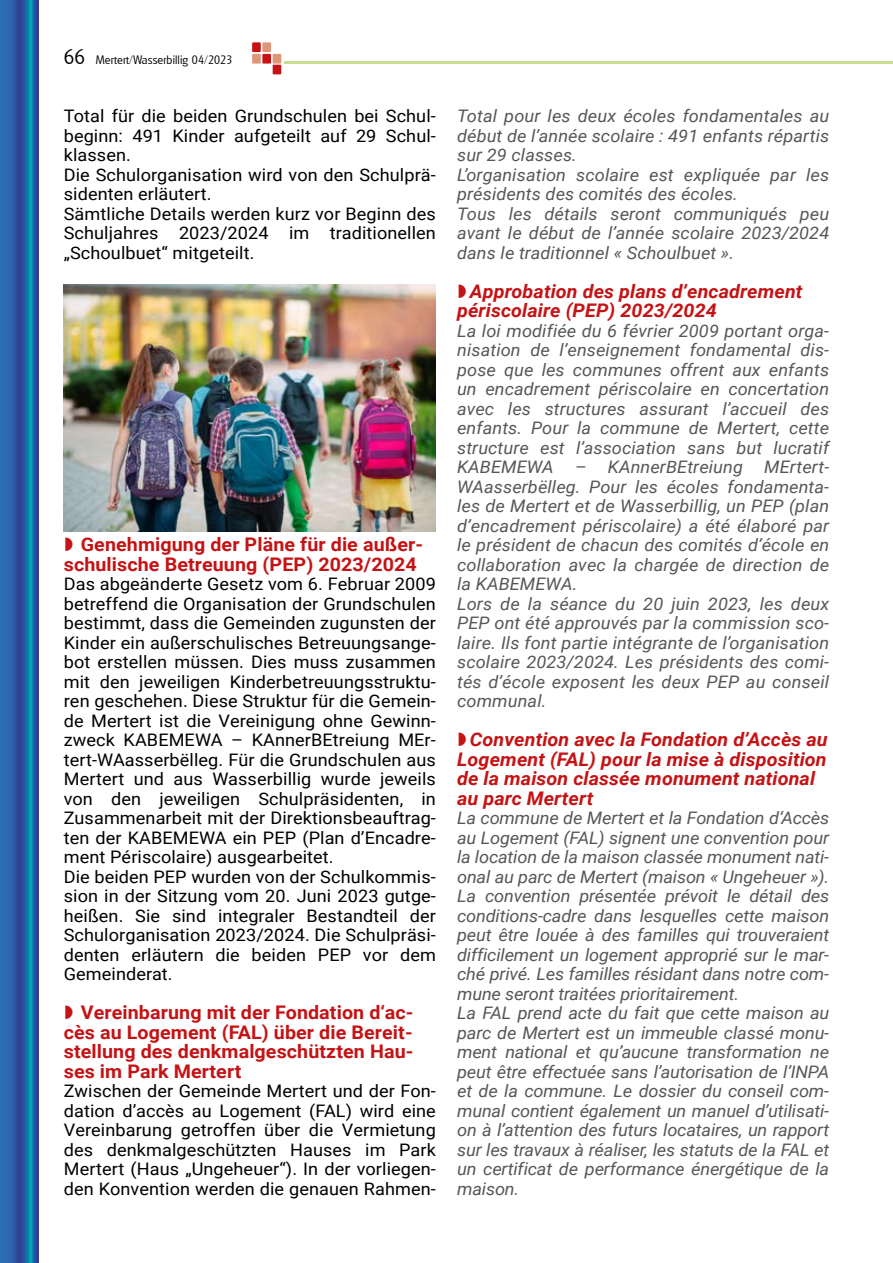
<style>
.page{position:relative;width:893px;height:1263px;background:#fff}
.page>*{position:absolute;margin:0;border:0;box-sizing:border-box;transform-origin:0 0}
.t1{font:700 18.75px/19.5px "Roboto";letter-spacing:.005em;color:#c51315;scale:1.05 1}
.t2{font:italic 700 18.75px/19.5px "Roboto";letter-spacing:.005em;color:#c51315;scale:1.05 1}
.t3{font:italic 17.25px/19.5px "Roboto";letter-spacing:.005em;color:#575756;scale:1.05 1}
.t4{font:17.25px/19.5px "Roboto";letter-spacing:.005em;color:#000;scale:1.05 1}
.t5{font:300 12px "Glasgow";letter-spacing:.01em;color:#000}
.s1{font-size:21px}
</style>
<div class="page">
<svg style="left:0;top:0;width:38px;height:1263px;background:#2563a6"></svg>
<div style="left:252px;top:42px;width:9px;height:10px;background:#c61415"></div>
<div style="left:262px;top:54px;width:9px;height:10px;background:#c61415"></div>
<div style="left:273px;top:65px;width:8px;height:9px;background:#c61415"></div>
<div style="left:262px;top:42px;width:9px;height:10px;background:#dd9777"></div>
<div style="left:252px;top:54px;width:9px;height:10px;background:#dd9777"></div>
<div style="left:273px;top:54px;width:8px;height:10px;background:#dd9777"></div>
<hr style="left:285px;top:62px;width:608px;height:2px;background:#a6ca56">
<img style="left:64px;top:284px;width:371px;height:248px">
<p class="t5" style="left:64px;top:52px;width:170px"><span class="s1">66</span> Mertert/Wasserbillig 04/2023</p>
<p class="t4" style="left:64px;top:106px;width:356px">Total für die beiden Grundschulen bei Schul&shy;beginn: 491 Kinder aufgeteilt auf 29 Schul&shy;klassen.<br>Die Schulorganisation wird von den Schulprä&shy;sidenten erläutert.<br>Sämtliche Details werden kurz vor Beginn des Schuljahres 2023/2024 im traditionellen „Schoulbuet“ mitgeteilt.</p>
<p class="t1" style="left:64px;top:534px;width:344px;text-indent:17px">Genehmigung der Pläne für die außer&shy;schulische Betreuung (PEP) 2023/2024</p>
<p class="t4" style="left:64px;top:574px;width:356px">Das abgeänderte Gesetz vom 6. Februar 2009 betreffend die Organisation der Grundschulen bestimmt, dass die Gemeinden zugunsten der Kinder ein außerschulisches Betreuungsange&shy;bot erstellen müssen. Dies muss zusammen mit den jeweiligen Kinderbetreuungsstruktu&shy;ren geschehen. Diese Struktur für die Gemein&shy;de Mertert ist die Vereinigung ohne Gewinn&shy;zweck KABEMEWA – KAnnerBEtreiung MEr&shy;tert-WAasserbëlleg. Für die Grundschulen aus Mertert und aus Wasserbillig wurde jeweils von den jeweiligen Schulpräsidenten, in Zusammenarbeit mit der Direktionsbeauftrag&shy;ten der KABEMEWA ein PEP (Plan d’Encadre&shy;ment Périscolaire) ausgearbeitet.<br>Die beiden PEP wurden von der Schulkommis&shy;sion in der Sitzung vom 20. Juni 2023 gutge&shy;heißen. Sie sind integraler Bestandteil der Schulorganisation 2023/2024. Die Schulpräsi&shy;denten erläutern die beiden PEP vor dem Gemeinderat.</p>
<p class="t1" style="left:64px;top:1002px;width:335px;text-align:justify;text-indent:17px">Vereinbarung mit der Fondation d‘ac&shy;cès au Logement (FAL) über die Bereit&shy;stellung des denkmalgeschützten Hau&shy;ses im Park Mertert</p>
<p class="t4" style="left:64px;top:1081px;width:356px;text-align:justify">Zwischen der Gemeinde Mertert und der Fon&shy;dation d’accès au Logement (FAL) wird eine Vereinbarung getroffen über die Vermietung des denkmalgeschützten Hauses im Park Mertert (Haus „Ungeheuer“). In der vorliegen&shy;den Konvention werden die genauen Rahmen-</p>
<p class="t3" style="left:457px;top:106px;width:356px">Total pour les deux écoles fondamentales au début de l’année scolaire : 491 enfants répartis sur 29 classes.<br>L’organisation scolaire est expliquée par les présidents des comités des écoles.<br>Tous les détails seront communiqués peu avant le début de l’année scolaire 2023/2024 dans le traditionnel « Schoulbuet ».</p>
<p class="t2" style="left:457px;top:281px;width:330px;text-indent:13px">Approbation des plans d’encadrement périscolaire (PEP) 2023/2024</p>
<p class="t3" style="left:457px;top:320px;width:356px">La loi modifiée du 6 février 2009 portant orga&shy;nisation de l’enseignement fondamental dis&shy;pose que les communes offrent aux enfants un encadrement périscolaire en concertation avec les structures assurant l’accueil des enfants. Pour la commune de Mertert, cette structure est l’association sans but lucratif KABEMEWA – KAnnerBEtreiung MErtert-WAasserbëlleg. Pour les écoles fondamenta&shy;les de Mertert et de Wasserbillig, un PEP (plan d’encadrement périscolaire) a été élaboré par le président de chacun des comités d’école en collaboration avec la chargée de direction de la KABEMEWA.<br>Lors de la séance du 20 juin 2023, les deux PEP ont été approuvés par la commission sco&shy;laire. Ils font partie intégrante de l’organisation scolaire 2023/2024. Les présidents des comi&shy;tés d’école exposent les deux PEP au conseil communal.</p>
<p class="t2" style="left:457px;top:729px;width:354px;text-indent:13px">Convention avec la Fondation d’Accès au Logement (FAL) pour la mise à disposition de la maison classée monument national au parc Mertert</p>
<p class="t3" style="left:457px;top:808px;width:356px">La commune de Mertert et la Fondation d‘Accès au Logement (FAL) signent une convention pour la location de la maison classée monument nati&shy;onal au parc de Mertert (maison « Ungeheuer »).<br>La convention présentée prévoit le détail des conditions-cadre dans lesquelles cette maison peut être louée à des familles qui trouveraient difficilement un logement approprié sur le mar&shy;ché privé. Les familles résidant dans notre com&shy;mune seront traitées prioritairement.<br>La FAL prend acte du fait que cette maison au parc de Mertert est un immeuble classé monu&shy;ment national et qu’aucune transformation ne peut être effectuée sans l’autorisation de l’INPA et de la commune. Le dossier du conseil com&shy;munal contient également un manuel d’utilisati&shy;on à l’attention des futurs locataires, un rapport sur les travaux à réaliser, les statuts de la FAL et un certificat de performance énergétique de la maison.</p>
</div>
